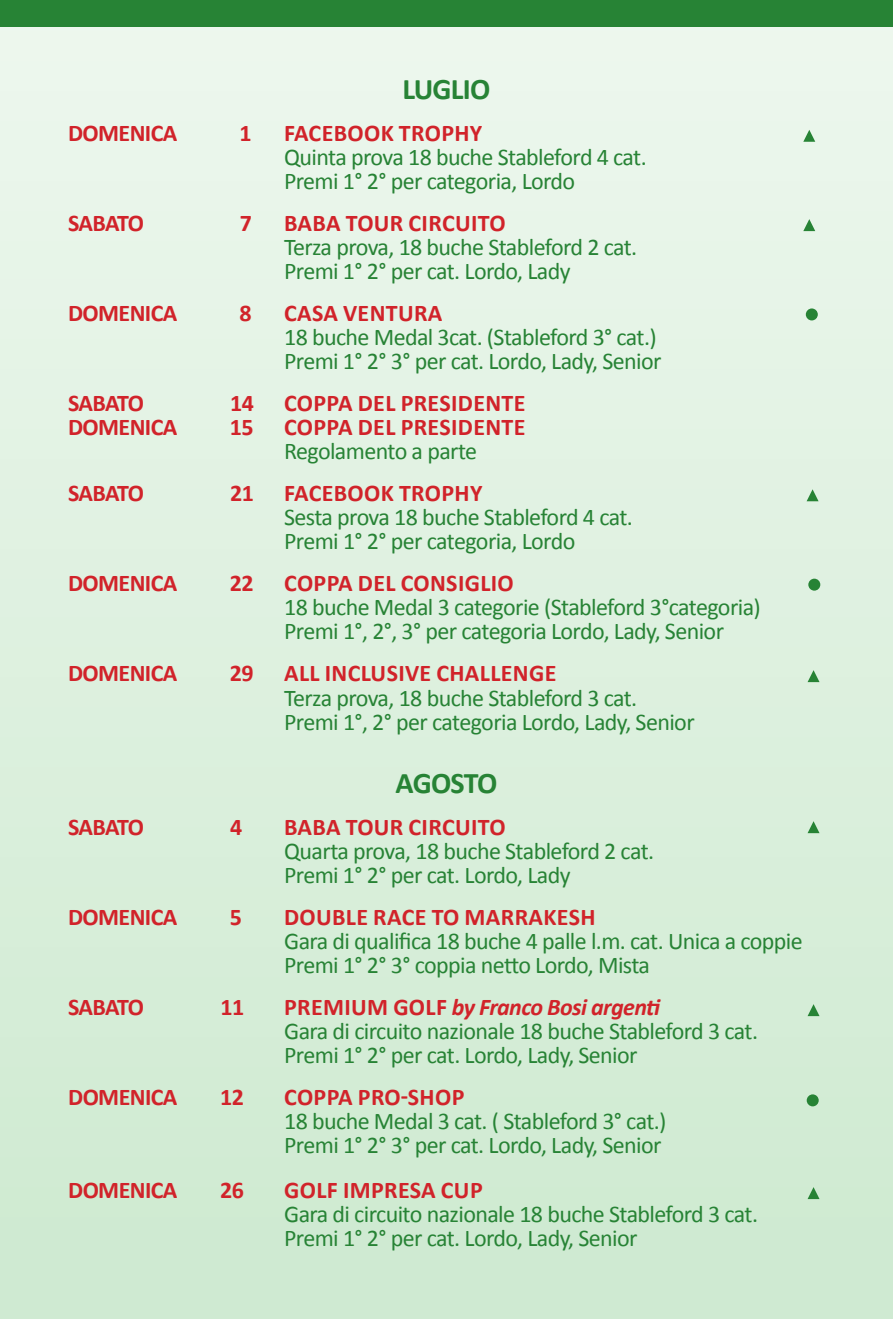
<style>
.page{position:relative;width:893px;height:1319px;background:#fff}
.page>*{position:absolute;margin:0;border:0;box-sizing:border-box;transform-origin:0 0}
.t1{font:700 30px "Calibri";letter-spacing:-.025em;color:#278335}
.t2{font:24px/24px "Calibri";letter-spacing:-.025em;color:#278335}
.t3{font:700 24px "Calibri";letter-spacing:-.025em;color:#d1232a}
.t4{font:700 24px "Calibri";letter-spacing:.015em;color:#d1232a}
.s1{font-weight:700;color:#d1232a}
.s2{font-weight:700;font-style:italic;color:#d1232a}
</style>
<div class="page">
<div style="left:0;top:0;width:893px;height:1318px;background:linear-gradient(to bottom,#eef7ee,#ceead0)"></div>
<div style="left:0;top:0;width:893px;height:27px;background:#278335"></div>
<div style="left:806px;top:308px;width:12px;height:12px;background:#278335;border-radius:50%"></div>
<div style="left:808px;top:578px;width:12px;height:12px;background:#278335;border-radius:50%"></div>
<svg style="left:803px;top:130px;width:12px;height:12px"></svg>
<svg style="left:803px;top:219px;width:12px;height:12px"></svg>
<svg style="left:807px;top:670px;width:12px;height:12px"></svg>
<svg style="left:807px;top:821px;width:12px;height:12px"></svg>
<svg style="left:807px;top:1003px;width:12px;height:12px"></svg>
<svg style="left:807px;top:1186px;width:12px;height:12px"></svg>
<svg style="left:807px;top:489px;width:12px;height:12px"></svg>
<div style="left:807px;top:1094px;width:12px;height:12px;background:#278335;border-radius:50%"></div>
<p class="t1" style="left:403px;top:70px;width:89px">LUGLIO</p>
<p class="t3" style="left:68px;top:118px;width:111px">DOMENICA</p>
<p class="t3" style="left:239px;top:118px;width:14px">1</p>
<p class="t3" style="left:284px;top:118px;width:15px">FACEBOO</p>
<p class="t3" style="left:381px;top:118px;width:103px">K TROPHY</p>
<p class="t2" style="left:284px;top:145px;width:364px">Quinta prova 18 buche Stableford 4 cat.<br>Premi 1° 2° per categoria, Lordo</p>
<p class="t3" style="left:68px;top:208px;width:77px">SABATO</p>
<p class="t3" style="left:240px;top:208px;width:14px">7</p>
<p class="t3" style="left:284px;top:208px;width:29px">BABA</p>
<p class="t3" style="left:346px;top:208px;width:76px">TOURCIRC</p>
<p class="t3" style="left:455px;top:208px;width:28px">UITO</p>
<p class="t2" style="left:284px;top:235px;width:355px">Terza prova, 18 buche Stableford 2 cat.<br>Premi 1° 2° per cat. Lordo, Lady</p>
<p class="t3" style="left:68px;top:298px;width:111px">DOMENICA</p>
<p class="t3" style="left:239px;top:298px;width:14px">8</p>
<p class="t3" style="left:284px;top:298px;width:28px">CASA</p>
<p class="t3" style="left:343px;top:298px;width:15px">VENT</p>
<p class="t3" style="left:398px;top:298px;width:31px">URA</p>
<p class="t2" style="left:284px;top:325px;width:379px">18 buche Medal 3cat. (Stableford 3° cat.)<br>Premi 1° 2° 3° per cat. Lordo, Lady, Senior</p>
<p class="t3" style="left:68px;top:388px;width:77px">SABATO</p>
<p class="t3" style="left:230px;top:388px;width:25px">14</p>
<p class="t3" style="left:284px;top:388px;width:87px">COPPA DEL</p>
<p class="t3" style="left:401px;top:388px;width:14px">PRESIDENTE</p>
<p class="t3" style="left:68px;top:412px;width:111px">DOMENICA</p>
<p class="t3" style="left:230px;top:412px;width:25px">15</p>
<p class="t3" style="left:284px;top:412px;width:87px">COPPA DEL</p>
<p class="t3" style="left:401px;top:412px;width:14px">PRESIDENTE</p>
<p class="t2" style="left:284px;top:439px;width:195px">Regolamento a parte</p>
<p class="t3" style="left:68px;top:478px;width:77px">SABATO</p>
<p class="t3" style="left:230px;top:478px;width:25px">21</p>
<p class="t3" style="left:284px;top:478px;width:15px">FACEBOO</p>
<p class="t3" style="left:381px;top:478px;width:103px">K TROPHY</p>
<p class="t2" style="left:284px;top:505px;width:350px">Sesta prova 18 buche Stableford 4 cat.<br>Premi 1° 2° per categoria, Lordo</p>
<p class="t3" style="left:68px;top:568px;width:111px">DOMENICA</p>
<p class="t3" style="left:230px;top:568px;width:25px">22</p>
<p class="t3" style="left:284px;top:568px;width:87px">COPPA DEL</p>
<p class="t3" style="left:401px;top:568px;width:27px">CONSIGLIO</p>
<p class="t2" style="left:284px;top:595px;width:478px">18 buche Medal 3 categorie (Stableford 3°categoria)<br>Premi 1°, 2°, 3° per categoria Lordo, Lady, Senior</p>
<p class="t3" style="left:68px;top:658px;width:111px">DOMENICA</p>
<p class="t3" style="left:230px;top:658px;width:25px">29</p>
<p class="t3" style="left:284px;top:658px;width:53px">ALL INCL</p>
<p class="t3" style="left:371px;top:658px;width:109px">USIVE CHALLENGE</p>
<p class="t2" style="left:284px;top:685px;width:412px">Terza prova, 18 buche Stableford 3 cat.<br>Premi 1°, 2° per categoria Lordo, Lady, Senior</p>
<p class="t1" style="left:396px;top:763px;width:103px">AGOSTO</p>
<p class="t3" style="left:68px;top:811px;width:77px">SABATO</p>
<p class="t3" style="left:230px;top:811px;width:14px">4</p>
<p class="t3" style="left:284px;top:811px;width:29px">BABA</p>
<p class="t3" style="left:346px;top:811px;width:76px">TOURCIRC</p>
<p class="t3" style="left:455px;top:811px;width:28px">UITO</p>
<p class="t2" style="left:284px;top:838px;width:372px">Quarta prova, 18 buche Stableford 2 cat.<br>Premi 1° 2° per cat. Lordo, Lady</p>
<p class="t3" style="left:68px;top:901px;width:111px">DOMENICA</p>
<p class="t3" style="left:230px;top:901px;width:14px">5</p>
<p class="t3" style="left:284px;top:901px;width:61px">DOUBLE</p>
<p class="t3" style="left:373px;top:901px;width:28px">RACE</p>
<p class="t3" style="left:432px;top:901px;width:50px">TO MARRA</p>
<p class="t3" style="left:543px;top:901px;width:54px">KESH</p>
<p class="t2" style="left:284px;top:928px;width:520px">Gara di qualifica 18 buche 4 palle l.m. cat. Unica a coppie<br>Premi 1° 2° 3° coppia netto Lordo, Mista</p>
<p class="t3" style="left:68px;top:991px;width:77px">SABATO</p>
<p class="t3" style="left:221px;top:991px;width:25px">11</p>
<p class="t3" style="left:284px;top:991px;width:14px">PREMI</p>
<p class="t2" style="left:284px;top:994px;width:475px;text-indent:67px"><span class="s1">UM GOL F</span> <span class="s2">by Franco Bosi argenti<br></span>Gara di circuito nazionale 18 buche Stableford 3 cat.<br>Premi 1° 2° per cat. Lordo, Lady, Senior</p>
<p class="t3" style="left:68px;top:1081px;width:111px">DOMENICA</p>
<p class="t3" style="left:220px;top:1081px;width:25px">12</p>
<p class="t4" style="left:284px;top:1081px;width:182px">COPPA PRO-SHOP</p>
<p class="t2" style="left:284px;top:1108px;width:384px">18 buche Medal 3 cat. ( Stableford 3° cat.)<br>Premi 1° 2° 3° per cat. Lordo, Lady, Senior</p>
<p class="t3" style="left:68px;top:1174px;width:111px">DOMENICA</p>
<p class="t3" style="left:220px;top:1174px;width:25px">26</p>
<p class="t3" style="left:284px;top:1174px;width:114px">GOLF IM PRESA</p>
<p class="t3" style="left:441px;top:1174px;width:43px">CUP</p>
<p class="t2" style="left:284px;top:1201px;width:475px">Gara di circuito nazionale 18 buche Stableford 3 cat.<br>Premi 1° 2° per cat. Lordo, Lady, Senior</p>
</div>
